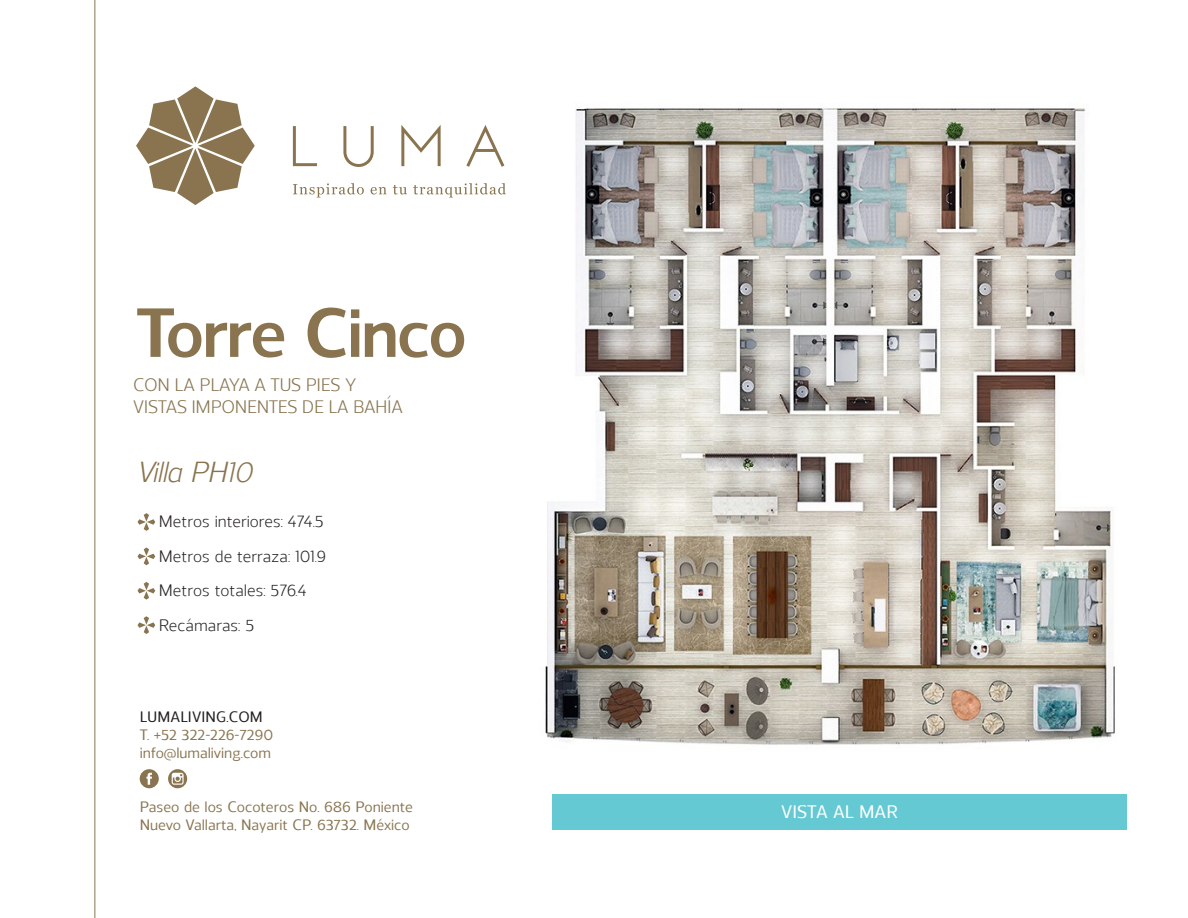
<style>
.page{position:relative;width:1188px;height:918px;background:#fff}
.page>*{position:absolute;margin:0;border:0;box-sizing:border-box;transform-origin:0 0}
.t1{font:700 69.15px "Regan";letter-spacing:-.025em;color:#89744f}
.t2{font:italic 28.95px "Regan";letter-spacing:-.025em;color:#89744f}
.t3{font:18px/21.6px "Regan";letter-spacing:-.02em;color:#89744f}
.t4{font:500 18px "Regan";color:#fff}
.t5{font:16.5px "Regan";color:#231f20}
.t6{font:500 15px/18px "Regan";color:#89744f}
.t7{font:500 15px "Regan";letter-spacing:.01em;color:#231f20}
</style>
<div class="page">
<svg style="left:293px;top:126px;width:24px;height:40px"></svg>
<svg style="left:343px;top:126px;width:31px;height:41px"></svg>
<svg style="left:401px;top:125px;width:40px;height:41px"></svg>
<svg style="left:466px;top:125px;width:38px;height:42px"></svg>
<svg style="left:136px;top:86px;width:119px;height:119px"></svg>
<svg style="left:293px;top:183px;width:71px;height:14px"></svg>
<svg style="left:371px;top:187px;width:16px;height:7px"></svg>
<svg style="left:393px;top:185px;width:14px;height:9px"></svg>
<svg style="left:413px;top:183px;width:93px;height:14px"></svg>
<div style="left:553px;top:794px;width:574px;height:36px;background:#64c9d3"></div>
<hr style="left:94px;top:0;width:1px;height:918px;background:#89744f">
<svg style="left:138px;top:513px;width:17px;height:18px"></svg>
<svg style="left:138px;top:547px;width:17px;height:18px"></svg>
<svg style="left:138px;top:582px;width:17px;height:18px"></svg>
<svg style="left:138px;top:616px;width:17px;height:18px"></svg>
<div style="left:140px;top:769px;width:19px;height:19px;background:#89744f;border-radius:50%"></div>
<svg style="left:146px;top:773px;width:6px;height:12px"></svg>
<svg style="left:168px;top:769px;width:19px;height:19px"></svg>
<svg style="left:172px;top:773px;width:12px;height:12px"></svg>
<img style="left:545px;top:108px;width:570px;height:637px">
<p class="t1" style="left:136px;top:282px;width:332px">Torre Cinco</p>
<p class="t3" style="left:133px;top:373px;width:271px">CON LA PLAYA A TUS PIES Y<br>VISTAS IMPONENTES DE LA BAHÍA</p>
<p class="t2" style="left:136px;top:451px;width:118px">Villa PH10</p>
<p class="t5" style="left:159px;top:510px;width:167px">Metros interiores: 474.5</p>
<p class="t5" style="left:159px;top:544px;width:169px">Metros de terraza: 101.9</p>
<p class="t5" style="left:159px;top:579px;width:150px">Metros totales: 576.4</p>
<p class="t5" style="left:159px;top:613px;width:97px">Recámaras: 5</p>
<p class="t7" style="left:140px;top:706px;width:125px">LUMALIVING.COM</p>
<p class="t6" style="left:140px;top:725px;width:135px">T. +52 322-226-7290</p>
<p class="t6" style="left:140px;top:743px;width:133px">info@lumaliving.com</p>
<p class="t6" style="left:140px;top:797px;width:275px">Paseo de los Cocoteros No. 686 Poniente<br>Nuevo Vallarta, Nayarit CP. 63732. México</p>
<p class="t4" style="left:781px;top:799px;width:118px">VISTA AL MAR</p>
</div>
